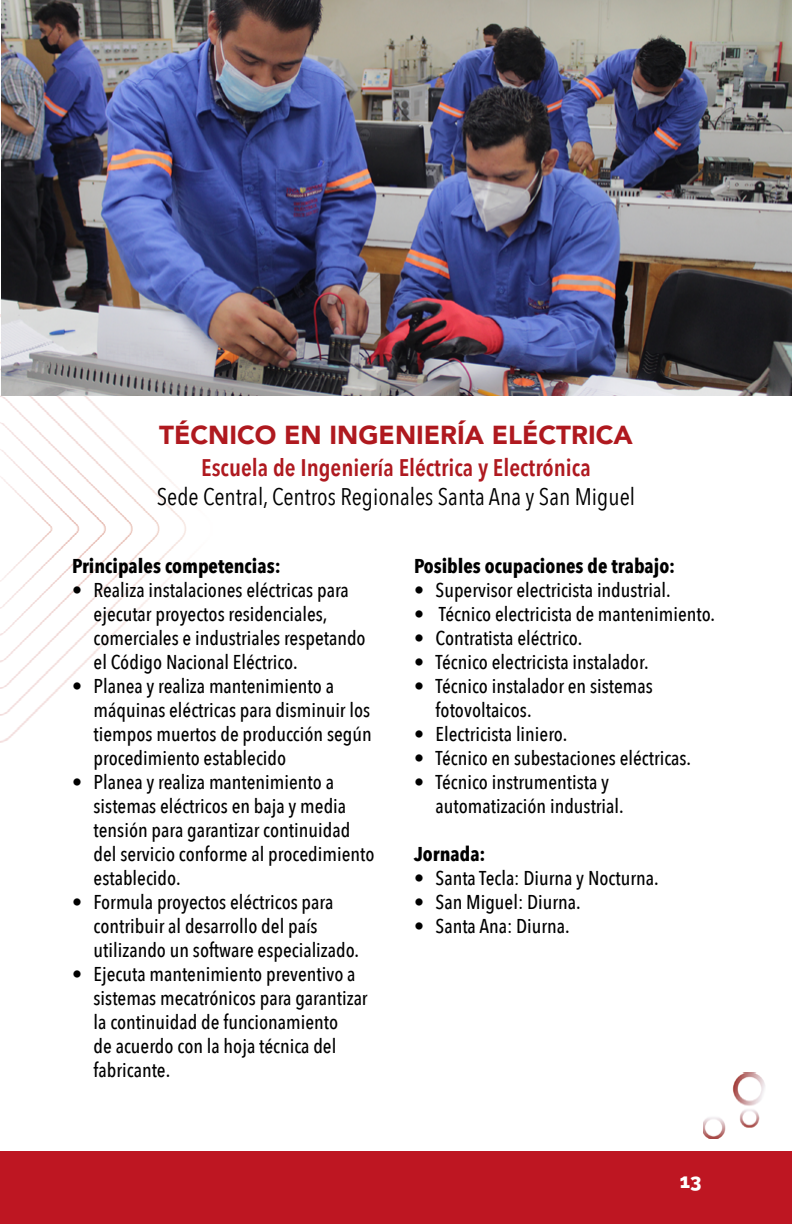
<style>
.page{position:relative;width:792px;height:1224px;background:#fff}
.page>*{position:absolute;margin:0;border:0;box-sizing:border-box;transform-origin:0 0}
.t1{font:900 26px "Avenir";color:#af191f}
.t2{font:24px "Avenir Next Condensed";color:#000}
.t3{font:600 24px "Avenir Next Condensed";color:#af191f}
.t4{font:500 20px/24px "Avenir Next Condensed";color:#000}
.t5{font:700 20px "Avenir Next Condensed";color:#000}
.t6{font:800 20px "Raleway";color:#fff}
</style>
<div class="page">
<div style="left:0;top:1152px;width:792px;height:72px;background:#be1622"></div>
<img style="left:0;top:314px;width:186px;height:429px">
<img style="left:704px;top:1073px;width:61px;height:65px">
<img style="left:1px;top:0;width:791px;height:396px">
<h1 class="t1" style="left:159px;top:413px;width:475px">TÉCNICO EN INGENIERÍA ELÉCTRICA</h1>
<p class="t3" style="left:201px;top:447px;width:391px">Escuela de Ingeniería Eléctrica y Electrónica</p>
<p class="t2" style="left:157px;top:476px;width:480px">Sede Central, Centros Regionales Santa Ana y San Miguel</p>
<p class="t5" style="left:72px;top:554px;width:210px">Principales competencias:</p>
<p class="t4" style="left:94px;top:578px;width:274px;text-indent:-22px">• Realiza instalaciones eléctricas para ejecutar proyectos residenciales, comerciales e industriales respetando el Código Nacional Eléctrico.</p>
<p class="t4" style="left:94px;top:674px;width:280px;text-indent:-22px">• Planea y realiza mantenimiento a máquinas eléctricas para disminuir los tiempos muertos de producción según procedimiento establecido</p>
<p class="t4" style="left:94px;top:770px;width:282px;text-indent:-22px">• Planea y realiza mantenimiento a sistemas eléctricos en baja y media tensión para garantizar continuidad del servicio conforme al procedimiento establecido.</p>
<p class="t4" style="left:94px;top:890px;width:267px;text-indent:-22px">• Formula proyectos eléctricos para contribuir al desarrollo del país utilizando un software especializado.</p>
<p class="t4" style="left:94px;top:962px;width:276px;text-indent:-22px">• Ejecuta mantenimiento preventivo a sistemas mecatrónicos para garantizar la continuidad de funcionamiento<br>de acuerdo con la hoja técnica del fabricante.</p>
<p class="t5" style="left:414px;top:554px;width:263px">Posibles ocupaciones de trabajo:</p>
<p class="t4" style="left:414px;top:578px;width:258px">• Supervisor electricista industrial.</p>
<p class="t4" style="left:414px;top:602px;width:303px">• Técnico electricista de mantenimiento.</p>
<p class="t4" style="left:414px;top:626px;width:170px">• Contratista eléctrico.</p>
<p class="t4" style="left:414px;top:650px;width:236px">• Técnico electricista instalador.</p>
<p class="t4" style="left:436px;top:674px;width:219px;text-indent:-22px">• Técnico instalador en sistemas fotovoltaicos.</p>
<p class="t4" style="left:414px;top:722px;width:155px">• Electricista liniero.</p>
<p class="t4" style="left:414px;top:746px;width:279px">• Técnico en subestaciones eléctricas.</p>
<p class="t4" style="left:436px;top:770px;width:190px;text-indent:-22px">• Técnico instrumentista y automatización industrial.</p>
<p class="t5" style="left:414px;top:842px;width:73px">Jornada:</p>
<p class="t4" style="left:414px;top:866px;width:246px">• Santa Tecla: Diurna y Nocturna.</p>
<p class="t4" style="left:414px;top:890px;width:168px">• San Miguel: Diurna.</p>
<p class="t4" style="left:414px;top:914px;width:157px">• Santa Ana: Diurna.</p>
<p class="t6" style="left:680px;top:1165px;width:23px">13</p>
</div>
